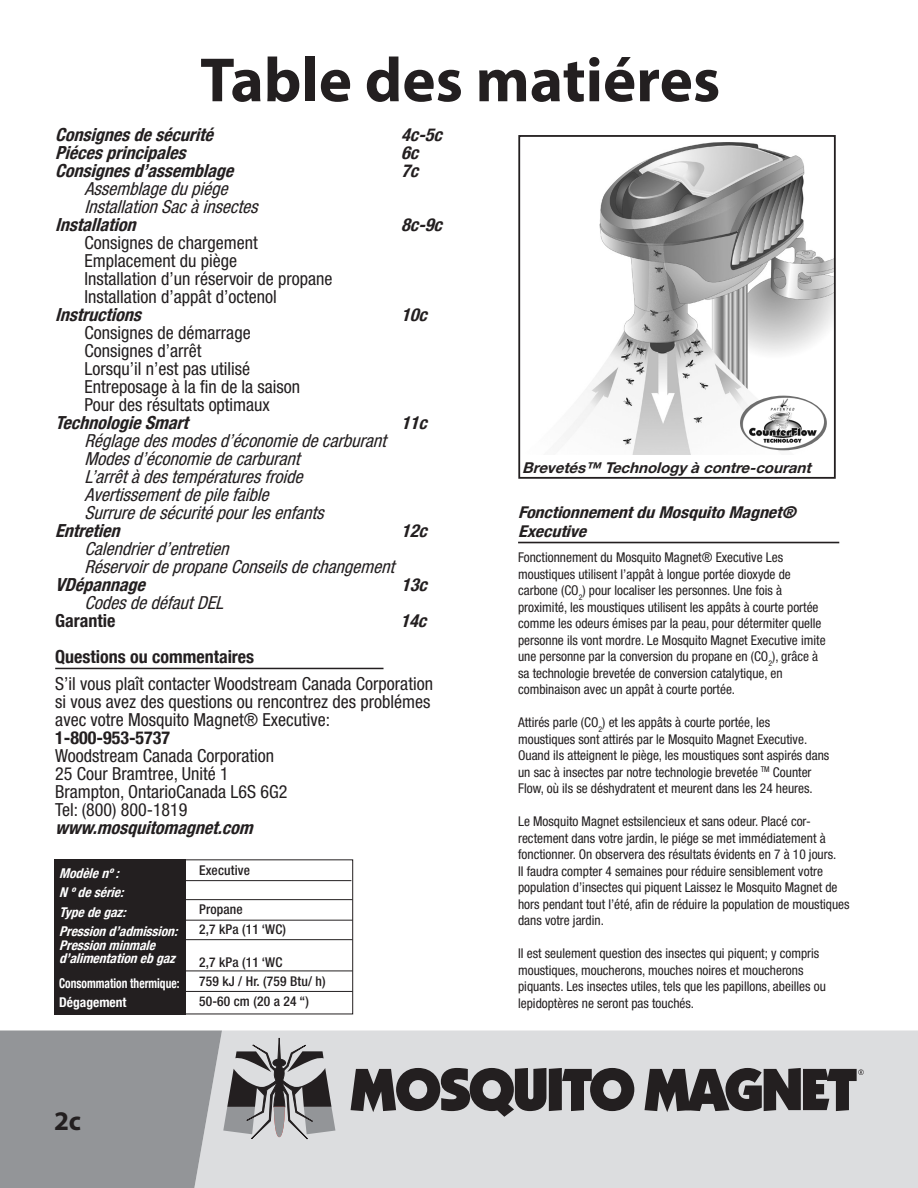
<style>
.page{position:relative;width:918px;height:1188px;background:#fff}
.page>*{position:absolute;margin:0;border:0;box-sizing:border-box;transform-origin:0 0}
.t1{font:700 63px "Myriad Pro";color:#231f20}
.t2{font:700 27px "Myriad Pro";color:#231f20}
.t3{font:condensed 18px "Helvetica Neue LT Std";color:#231f20}
.t4{font:italic condensed 18px "Helvetica Neue LT Std";color:#231f20}
.t5{font:italic 700 condensed 18px "Helvetica Neue";color:#231f20}
.t6{font:700 condensed 18px "Helvetica Neue";color:#231f20}
.t7{font:italic 700 condensed 18px "Helvetica Neue LT Std";color:#231f20}
.t8{font:700 condensed 18px "Helvetica Neue LT Std";color:#231f20}
.t9{font:italic 700 condensed 16.2px "Helvetica Neue";color:#231f20;scale:1.1 1}
.t10{font:italic 700 15px "Helvetica Neue LT Std";color:#231f20}
.t11{font:condensed 13.5px/16.5px "Helvetica Neue LT Std";color:#231f20}
.t12{font:italic 700 condensed 13.5px "Helvetica Neue";color:#fff}
.t13{font:500 condensed 13.5px "Helvetica Neue LT Std";letter-spacing:.01em;color:#231f20}
.t14{font:700 condensed 13.5px "Helvetica Neue";color:#fff;scale:.85 1}
.t15{font:700 condensed 13.5px "Helvetica Neue";color:#fff}
</style>
<div class="page">
<div style="left:335px;top:1030px;width:583px;height:158px;background:#dcdddf"></div>
<svg style="left:0;top:1030px;width:335px;height:158px;background:#a1a2a5"></svg>
<svg style="left:351px;top:1068px;width:283px;height:49px;background:#6a6769"></svg>
<svg style="left:645px;top:1068px;width:219px;height:44px;background:#5e5b5c"></svg>
<hr style="left:55px;top:668px;width:329px;height:1px;background:#231f20">
<img style="left:569px;top:142px;width:264px;height:313px">
<img style="left:739px;top:396px;width:88px;height:55px">
<div style="left:518px;top:135px;width:318px;height:344px;border:2px solid #231f20"></div>
<hr style="left:518px;top:542px;width:321px;height:1px;background:#231f20">
<div style="left:54px;top:859px;width:132px;height:155px;background:#231f20"></div>
<div style="left:54px;top:860px;width:299px;height:154px;border:1px solid #231f20"></div>
<hr style="left:54px;top:880px;width:297px;height:1px;background:#231f20">
<hr style="left:55px;top:920px;width:298px;height:1px;background:#231f20">
<hr style="left:55px;top:971px;width:298px;height:1px;background:#231f20">
<hr style="left:55px;top:899px;width:298px;height:1px;background:#231f20">
<hr style="left:55px;top:939px;width:298px;height:1px;background:#231f20">
<hr style="left:55px;top:991px;width:298px;height:1px;background:#231f20">
<p class="t1" style="left:200px;top:39px;width:522px">Table des matiéres</p>
<p class="t5" style="left:55px;top:120px;width:166px">Consignesdesécurité</p>
<p class="t5" style="left:401px;top:120px;width:49px">4c-5c</p>
<p class="t5" style="left:55px;top:138px;width:139px">Piécesprincipales</p>
<p class="t5" style="left:401px;top:138px;width:26px">6c</p>
<p class="t5" style="left:55px;top:156px;width:187px">Consignesd’assemblage</p>
<p class="t5" style="left:401px;top:156px;width:26px">7c</p>
<p class="t4" style="left:85px;top:178px;width:150px">Assemblagedupiége</p>
<p class="t4" style="left:85px;top:196px;width:180px">InstallationSacàinsectes</p>
<p class="t5" style="left:55px;top:210px;width:89px">Installation</p>
<p class="t5" style="left:401px;top:210px;width:49px">8c-9c</p>
<p class="t3" style="left:85px;top:232px;width:175px">Consignes de chargement</p>
<p class="t3" style="left:85px;top:250px;width:154px">Emplacement du piège</p>
<p class="t3" style="left:85px;top:268px;width:249px">Installation d’un réservoir de propane</p>
<p class="t3" style="left:85px;top:286px;width:194px">Installation d’appât d’octenol</p>
<p class="t5" style="left:55px;top:300px;width:94px">Instructions</p>
<p class="t5" style="left:401px;top:300px;width:34px">10c</p>
<p class="t3" style="left:85px;top:322px;width:168px">Consignes de démarrage</p>
<p class="t3" style="left:85px;top:340px;width:118px">Consignes d’arrêt</p>
<p class="t3" style="left:85px;top:358px;width:167px">Lorsqu’il n’est pas utilisé</p>
<p class="t3" style="left:85px;top:376px;width:217px">Entreposage à la fin de la saison</p>
<p class="t3" style="left:85px;top:394px;width:187px">Pour des résultats optimaux</p>
<p class="t5" style="left:55px;top:408px;width:141px">TechnologieSmart</p>
<p class="t5" style="left:401px;top:408px;width:34px">11c</p>
<p class="t4" style="left:85px;top:430px;width:308px">Réglagedesmodesd’économiedecarburant</p>
<p class="t4" style="left:85px;top:448px;width:222px">Modesd’économiedecarburant</p>
<p class="t4" style="left:85px;top:466px;width:225px">L’arrêtàdestempératuresfroide</p>
<p class="t4" style="left:85px;top:484px;width:191px">Avertissementdepilefaible</p>
<p class="t4" style="left:85px;top:502px;width:246px">Surruredesécuritépourlesenfants</p>
<p class="t5" style="left:55px;top:516px;width:73px">Entretien</p>
<p class="t5" style="left:401px;top:516px;width:34px">12c</p>
<p class="t4" style="left:85px;top:538px;width:151px">Calendrierd’entretien</p>
<p class="t4" style="left:85px;top:556px;width:316px">RéservoirdepropaneConseilsdechangement</p>
<p class="t5" style="left:55px;top:570px;width:98px">VDépannage</p>
<p class="t5" style="left:401px;top:570px;width:34px">13c</p>
<p class="t4" style="left:85px;top:592px;width:146px">CodesdedéfautDEL</p>
<p class="t8" style="left:55px;top:610px;width:62px">Garantie</p>
<p class="t5" style="left:401px;top:606px;width:34px">14c</p>
<p class="t6" style="left:55px;top:642px;width:201px">Questions ou commentaires</p>
<p class="t3" style="left:55px;top:673px;width:379px">S’il vous plaît contacter Woodstream Canada Corporation</p>
<p class="t3" style="left:55px;top:691px;width:377px">si vous avez des questions ou rencontrez des problémes</p>
<p class="t3" style="left:55px;top:709px;width:276px">avec votre Mosquito Magnet® Executive:</p>
<p class="t6" style="left:55px;top:723px;width:117px">1-800-953-5737</p>
<p class="t3" style="left:55px;top:745px;width:221px">Woodstream Canada Corporation</p>
<p class="t3" style="left:55px;top:763px;width:175px">25 Cour Bramtree, Unité 1</p>
<p class="t3" style="left:55px;top:781px;width:234px">Brampton, OntarioCanada L6S 6G2</p>
<p class="t3" style="left:55px;top:799px;width:134px">Tel: (800) 800-1819</p>
<p class="t7" style="left:55px;top:817px;width:204px">www.mosquitomagnet.com</p>
<p class="t10" style="left:522px;top:458px;width:295px">Brevetés™ Technology àcontre-courant</p>
<p class="t9" style="left:518px;top:498px;width:260px">FonctionnementduMosquitoMagnet®</p>
<p class="t9" style="left:518px;top:518px;width:69px">Executive</p>
<p class="t11" style="left:518px;top:549px;width:267px">Fonctionnement du Mosquito Magnet® Executive Les</p>
<p class="t11" style="left:518px;top:565px;width:274px">moustiques utilisent l’appât à longue portée dioxyde de</p>
<p class="t11" style="left:518px;top:582px;width:265px">carbone (CO<sub>2</sub>) pour localiser les personnes. Une fois à</p>
<p class="t11" style="left:518px;top:598px;width:302px">proximité, les moustiques utilisent les appâts à courte portée</p>
<p class="t11" style="left:518px;top:615px;width:309px">comme les odeurs émises par la peau, pour détermiter quelle personne ils vont mordre. Le Mosquito Magnet Executive imite</p>
<p class="t11" style="left:518px;top:648px;width:302px">une personne par la conversion du propane en (CO<sub>2</sub>), grâce à</p>
<p class="t11" style="left:518px;top:664px;width:266px">sa technologie brevetée de conversion catalytique, en</p>
<p class="t11" style="left:518px;top:681px;width:219px">combinaison avec un appât à courte portée.</p>
<p class="t11" style="left:518px;top:714px;width:254px">Attirés parle (CO<sub>2</sub>) et les appâts à courte portée, les</p>
<p class="t11" style="left:518px;top:730px;width:291px">moustiques sont attirés par le Mosquito Magnet Executive.</p>
<p class="t11" style="left:518px;top:747px;width:313px">Ouand ils atteignent le piège, les moustiques sont aspirés dans</p>
<p class="t11" style="left:518px;top:763px;width:295px">un sac à insectes par notre technologie brevetée <sup>TM</sup> Counter</p>
<p class="t11" style="left:518px;top:780px;width:296px">Flow, où ils se déshydratent et meurent dans les 24 heures.</p>
<p class="t11" style="left:518px;top:813px;width:333px">Le Mosquito Magnet estsilencieux et sans odeur. Placé cor&shy;rectement dans votre jardin, le piége se met immédiatement à fonctionner. On observera des résultats évidents en 7 à 10 jours.<br>II faudra compter 4 semaines pour réduire sensiblement votre population d’insectes qui piquent Laissez le Mosquito Magnet de hors pendant tout I’été, afin de réduire la population de moustiques dans votre jardin.</p>
<p class="t11" style="left:518px;top:945px;width:309px">II est seulement question des insectes qui piquent; y compris moustiques, moucherons, mouches noires et moucherons piquants. Les insectes utiles, tels que les papillons, abeilles ou lepidoptères ne seront pas touchés.</p>
<p class="t13" style="left:199px;top:862px;width:52px">Executive</p>
<p class="t13" style="left:199px;top:901px;width:45px">Propane</p>
<p class="t13" style="left:199px;top:921px;width:88px">2,7 kPa (11 ‘WC)</p>
<p class="t13" style="left:199px;top:954px;width:85px">2,7 kPa (11 ‘WC</p>
<p class="t13" style="left:199px;top:973px;width:128px">759 kJ / Hr. (759 Btu/ h)</p>
<p class="t13" style="left:199px;top:993px;width:111px">50-60 cm (20 a 24 “)</p>
<p class="t12" style="left:59px;top:862px;width:67px">Modèlenº:</p>
<p class="t12" style="left:59px;top:881px;width:71px">Nºdesérie:</p>
<p class="t12" style="left:59px;top:901px;width:73px">Typedegaz:</p>
<p class="t12" style="left:59px;top:920px;width:125px">Pressiond’admission:</p>
<p class="t12" style="left:59px;top:934px;width:103px">Pressionminmale</p>
<p class="t12" style="left:59px;top:947px;width:123px">d’alimentationebgaz</p>
<p class="t14" style="left:59px;top:971px;width:143px">Consommation thermique:</p>
<p class="t15" style="left:59px;top:991px;width:69px">Dégagement</p>
<p class="t2" style="left:54px;top:1104px;width:29px">2c</p>
</div>
